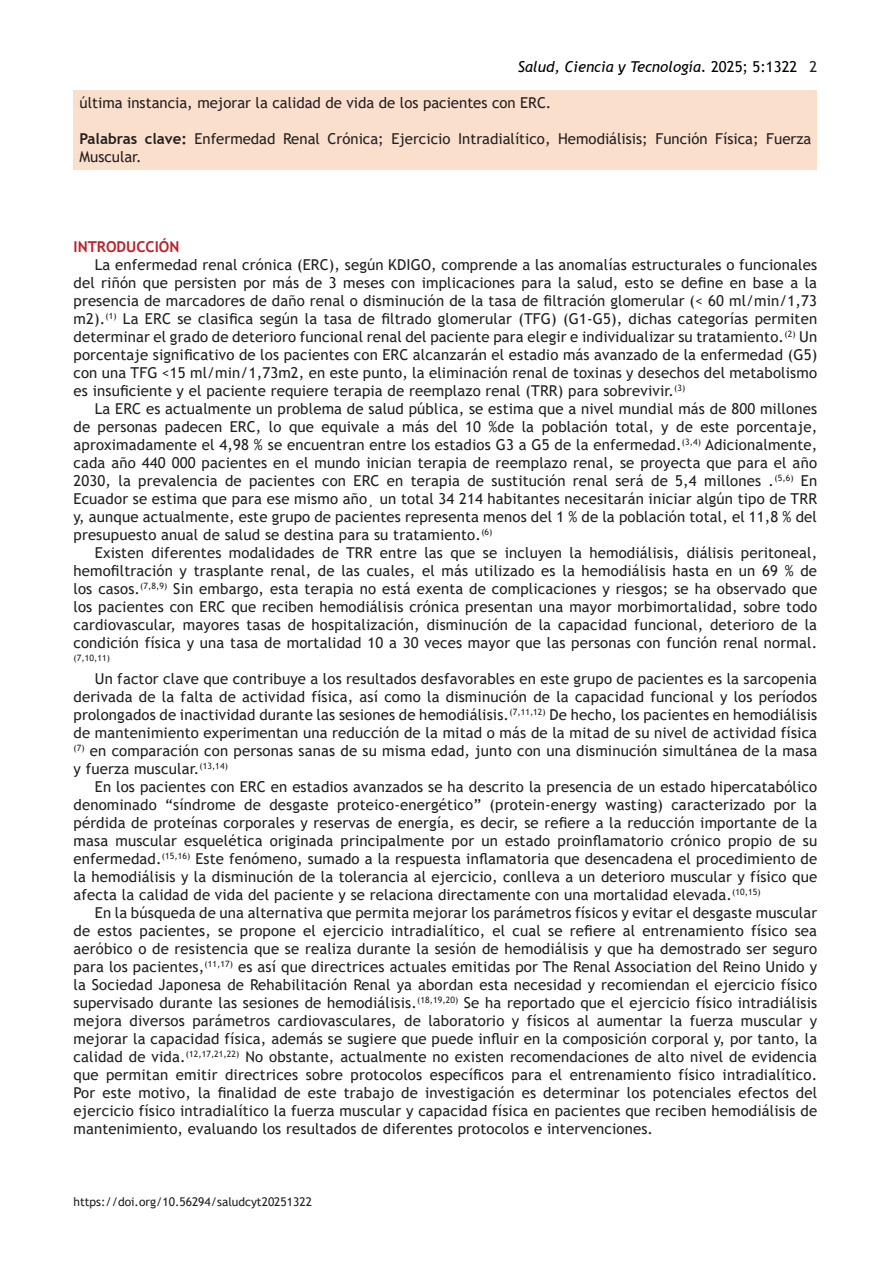
<style>
.page{position:relative;width:893px;height:1263px;background:#fff}
.page>*{position:absolute;margin:0;border:0;box-sizing:border-box;transform-origin:0 0}
.t1{font:15px/18px "Trebuchet MS";letter-spacing:.01em;color:#231f20;text-align:justify}
.t2{font:italic 15px "Trebuchet MS";color:#000}
.t3{font:700 15px "Trebuchet MS";color:#c02025}
.t4{font:12px "Trebuchet MS";color:#231f20}
.t5{font:8.7px "Trebuchet MS";color:#231f20}
.s1{font-style:normal}
.s2{font-style:normal;color:#231f20}
.s3{font-weight:700}
</style>
<div class="page">
<div style="left:74px;top:90px;width:743px;height:79px;background:#fbdfcd"></div>
<p class="t2" style="left:518px;top:58px;width:301px">Salud, Ciencia y Tecnología. <span class="s1">2025; 5:1322</span> <span class="s2">2</span></p>
<p class="t1" style="left:80px;top:94px;width:473px">última instancia, mejorar la calidad de vida de los pacientes con ERC.</p>
<p class="t1" style="left:80px;top:130px;width:733px"><span class="s3">Palabras clave:</span> Enfermedad Renal Crónica; Ejercicio Intradialítico, Hemodiálisis; Función Física; Fuerza<br>Muscular.</p>
<p class="t3" style="left:74px;top:237px;width:107px">INTRODUCCIÓN</p>
<p class="t1" style="left:74px;top:256px;width:745px;text-indent:21px">La enfermedad renal crónica (ERC), según KDIGO, comprende a las anomalías estructurales o funcionales del riñón que persisten por más de 3 meses con implicaciones para la salud, esto se define en base a la presencia de marcadores de daño renal o disminución de la tasa de filtración glomerular (&lt; 60 ml/min/1,73 m2).<sup>(1)</sup> La ERC se clasifica según la tasa de filtrado glomerular (TFG) (G1-G5), dichas categorías permiten determinar el grado de deterioro funcional renal del paciente para elegir e individualizar su tratamiento.<sup>(2)</sup> Un porcentaje significativo de los pacientes con ERC alcanzarán el estadio más avanzado de la enfermedad (G5) con una TFG &lt;15 ml/min/1,73m2, en este punto, la eliminación renal de toxinas y desechos del metabolismo es insuficiente y el paciente requiere terapia de reemplazo renal (TRR) para sobrevivir.<sup>(3)</sup></p>
<p class="t1" style="left:74px;top:400px;width:745px;text-indent:21px">La ERC es actualmente un problema de salud pública, se estima que a nivel mundial más de 800 millones de personas padecen ERC, lo que equivale a más del 10 %de la población total, y de este porcentaje, aproximadamente el 4,98 % se encuentran entre los estadios G3 a G5 de la enfermedad.<sup>(3,4)</sup> Adicionalmente, cada año 440 000 pacientes en el mundo inician terapia de reemplazo renal, se proyecta que para el año 2030, la prevalencia de pacientes con ERC en terapia de sustitución renal será de 5,4 millones .<sup>(5,6)</sup> En Ecuador se estima que para ese mismo año¸ un total 34 214 habitantes necesitarán iniciar algún tipo de TRR y, aunque actualmente, este grupo de pacientes representa menos del 1 % de la población total, el 11,8 % del presupuesto anual de salud se destina para su tratamiento.<sup>(6)</sup></p>
<p class="t1" style="left:74px;top:544px;width:745px;text-indent:21px">Existen diferentes modalidades de TRR entre las que se incluyen la hemodiálisis, diálisis peritoneal, hemofiltración y trasplante renal, de las cuales, el más utilizado es la hemodiálisis hasta en un 69 % de los casos.<sup>(7,8,9)</sup> Sin embargo, esta terapia no está exenta de complicaciones y riesgos; se ha observado que los pacientes con ERC que reciben hemodiálisis crónica presentan una mayor morbimortalidad, sobre todo cardiovascular, mayores tasas de hospitalización, disminución de la capacidad funcional, deterioro de la condición física y una tasa de mortalidad 10 a 30 veces mayor que las personas con función renal normal.</p>
<p class="t5" style="left:74px;top:652px;width:38px">(7,10,11)</p>
<p class="t1" style="left:74px;top:670px;width:745px;text-indent:21px">Un factor clave que contribuye a los resultados desfavorables en este grupo de pacientes es la sarcopenia derivada de la falta de actividad física, así como la disminución de la capacidad funcional y los períodos prolongados de inactividad durante las sesiones de hemodiálisis.<sup>(7,11,12)</sup> De hecho, los pacientes en hemodiálisis de mantenimiento experimentan una reducción de la mitad o más de la mitad de su nivel de actividad física <sup>(7)</sup> en comparación con personas sanas de su misma edad, junto con una disminución simultánea de la masa y fuerza muscular.<sup>(13,14)</sup></p>
<p class="t1" style="left:74px;top:778px;width:745px;text-indent:21px">En los pacientes con ERC en estadios avanzados se ha descrito la presencia de un estado hipercatabólico denominado “síndrome de desgaste proteico-energético” (protein-energy wasting) caracterizado por la pérdida de proteínas corporales y reservas de energía, es decir, se refiere a la reducción importante de la masa muscular esquelética originada principalmente por un estado proinflamatorio crónico propio de su enfermedad.<sup>(15,16)</sup> Este fenómeno, sumado a la respuesta inflamatoria que desencadena el procedimiento de la hemodiálisis y la disminución de la tolerancia al ejercicio, conlleva a un deterioro muscular y físico que afecta la calidad de vida del paciente y se relaciona directamente con una mortalidad elevada.<sup>(10,15)</sup></p>
<p class="t1" style="left:74px;top:904px;width:745px;text-indent:21px">En la búsqueda de una alternativa que permita mejorar los parámetros físicos y evitar el desgaste muscular de estos pacientes, se propone el ejercicio intradialítico, el cual se refiere al entrenamiento físico sea aeróbico o de resistencia que se realiza durante la sesión de hemodiálisis y que ha demostrado ser seguro para los pacientes,<sup>(11,17)</sup> es así que directrices actuales emitidas por The Renal Association del Reino Unido y la Sociedad Japonesa de Rehabilitación Renal ya abordan esta necesidad y recomiendan el ejercicio físico supervisado durante las sesiones de hemodiálisis.<sup>(18,19,20)</sup> Se ha reportado que el ejercicio físico intradiálisis mejora diversos parámetros cardiovasculares, de laboratorio y físicos al aumentar la fuerza muscular y mejorar la capacidad física, además se sugiere que puede influir en la composición corporal y, por tanto, la calidad de vida.<sup>(12,17,21,22)</sup> No obstante, actualmente no existen recomendaciones de alto nivel de evidencia que permitan emitir directrices sobre protocolos específicos para el entrenamiento físico intradialítico.<br>Por este motivo, la finalidad de este trabajo de investigación es determinar los potenciales efectos del ejercicio físico intradialítico la fuerza muscular y capacidad física en pacientes que reciben hemodiálisis de mantenimiento, evaluando los resultados de diferentes protocolos e intervenciones.</p>
<p class="t4" style="left:74px;top:1194px;width:240px">https://doi.org/10.56294/saludcyt20251322</p>
</div>
